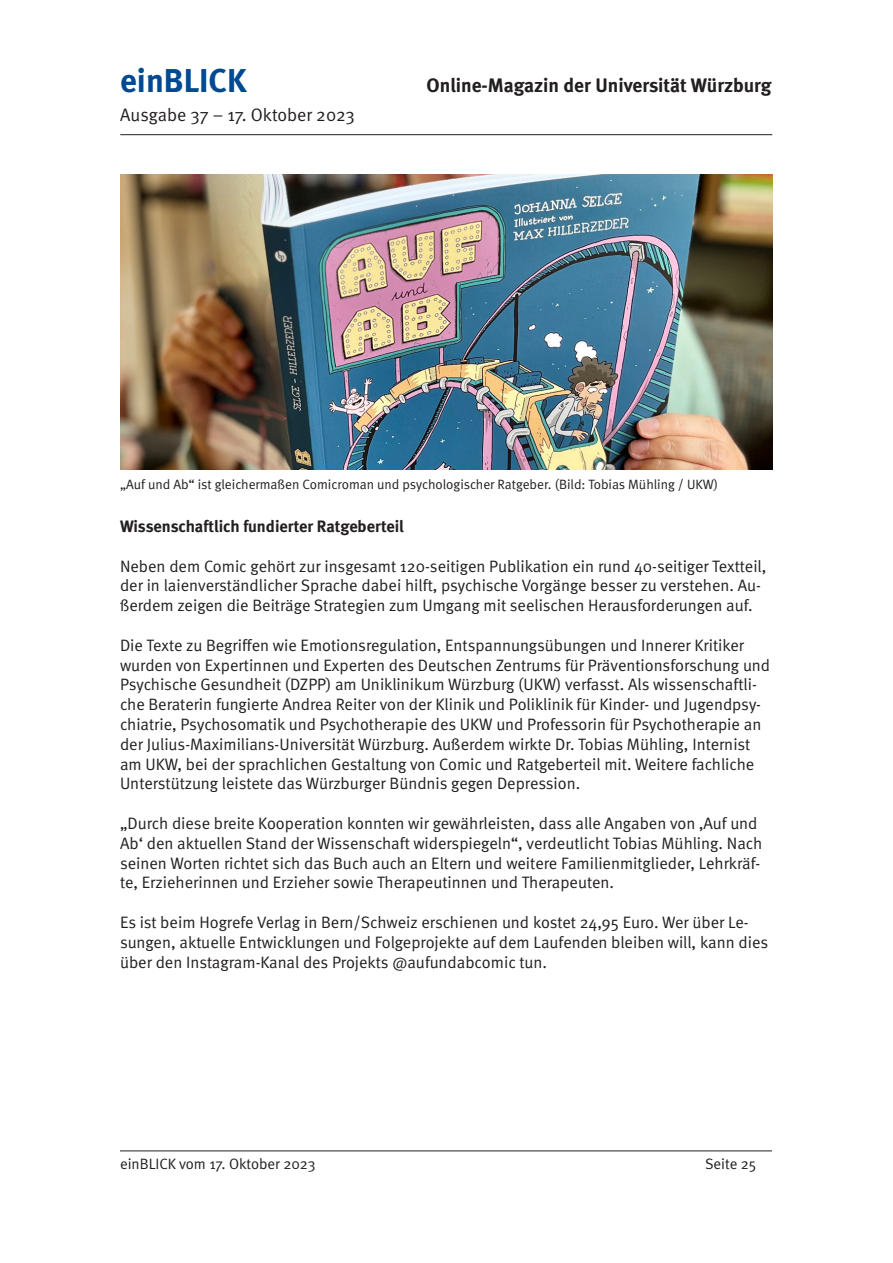
<style>
.page{position:relative;width:893px;height:1263px;background:#fff}
.page>*{position:absolute;margin:0;border:0;box-sizing:border-box;transform-origin:0 0}
.t1{font:700 33px "Meta";color:#014990}
.t2{font:700 19.5px "Meta";color:#231f20}
.t3{font:18px "Meta Normal";color:#231f20}
.t4{font:16.5px/19.8px "Meta Normal";color:#231f20}
.t5{font:700 16.5px "Meta";color:#231f20}
.t6{font:15px "Meta Normal";color:#231f20}
.t7{font:13.5px "Meta Normal";color:#231f20}
</style>
<div class="page">
<hr style="left:120px;top:134px;width:652px;height:1px;background:#231f20">
<hr style="left:120px;top:1150px;width:652px;height:1px;background:#231f20">
<img style="left:120px;top:174px;width:653px;height:296px">
<h1 class="t1" style="left:120px;top:61px;width:128px">einBLICK</h1>
<p class="t2" style="left:427px;top:74px;width:346px">Online-Magazin der Universität Würzburg</p>
<p class="t3" style="left:120px;top:105px;width:236px">Ausgabe 37 – 17. Oktober 2023</p>
<p class="t7" style="left:120px;top:477px;width:600px">„Auf und Ab“ ist gleichermaßen Comicroman und psychologischer Ratgeber. (Bild: Tobias Mühling / UKW)</p>
<p class="t5" style="left:120px;top:516px;width:285px">Wissenschaftlich fundierter Ratgeberteil</p>
<p class="t4" style="left:120px;top:556px;width:648px">Neben dem Comic gehört zur insgesamt 120-seitigen Publikation ein rund 40-seitiger Textteil, der in laienverständlicher Sprache dabei hilft, psychische Vorgänge besser zu verstehen. Au&shy;ßerdem zeigen die Beiträge Strategien zum Umgang mit seelischen Herausforderungen auf.</p>
<p class="t4" style="left:120px;top:635px;width:652px">Die Texte zu Begriffen wie Emotionsregulation, Entspannungsübungen und Innerer Kritiker wurden von Expertinnen und Experten des Deutschen Zentrums für Präventionsforschung und Psychische Gesundheit (DZPP) am Uniklinikum Würzburg (UKW) verfasst. Als wissenschaftli&shy;che Beraterin fungierte Andrea Reiter von der Klinik und Poliklinik für Kinder- und Jugendpsy&shy;chiatrie, Psychosomatik und Psychotherapie des UKW und Professorin für Psychotherapie an der Julius-Maximilians-Universität Würzburg. Außerdem wirkte Dr. Tobias Mühling, Internist am UKW, bei der sprachlichen Gestaltung von Comic und Ratgeberteil mit. Weitere fachliche Unterstützung leistete das Würzburger Bündnis gegen Depression.</p>
<p class="t4" style="left:120px;top:813px;width:644px">„Durch diese breite Kooperation konnten wir gewährleisten, dass alle Angaben von ‚Auf und Ab‘ den aktuellen Stand der Wissenschaft widerspiegeln“, verdeutlicht Tobias Mühling. Nach seinen Worten richtet sich das Buch auch an Eltern und weitere Familienmitglieder, Lehrkräf&shy;te, Erzieherinnen und Erzieher sowie Therapeutinnen und Therapeuten.</p>
<p class="t4" style="left:120px;top:912px;width:650px">Es ist beim Hogrefe Verlag in Bern/Schweiz erschienen und kostet 24,95 Euro. Wer über Le&shy;sungen, aktuelle Entwicklungen und Folgeprojekte auf dem Laufenden bleiben will, kann dies über den Instagram-Kanal des Projekts @aufundabcomic tun.</p>
<p class="t6" style="left:120px;top:1155px;width:197px">einBLICK vom 17. Oktober 2023</p>
<p class="t6" style="left:705px;top:1155px;width:53px">Seite 25</p>
</div>
